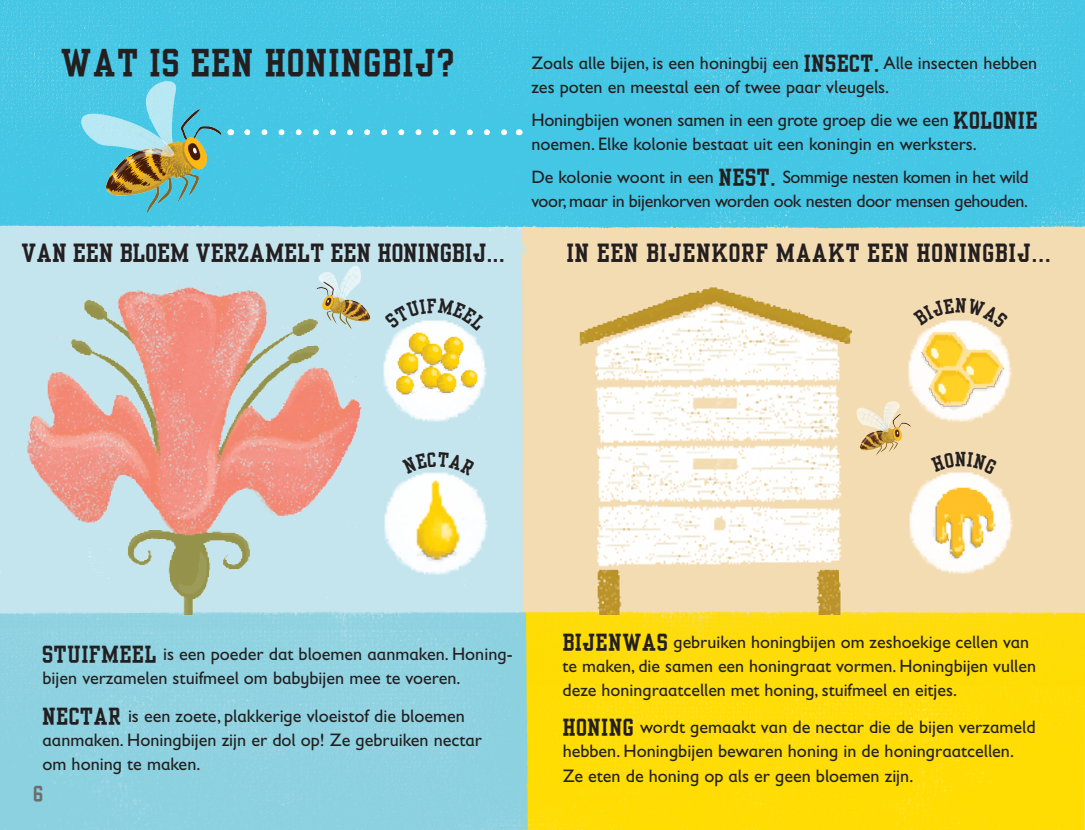
<style>
.page{position:relative;width:1085px;height:830px;background:#fff}
.page>*{position:absolute;margin:0;border:0;box-sizing:border-box;transform-origin:0 0}
.t1{font:31.5px "Yearbook Solid";letter-spacing:.06em;color:#231f20}
.t2{font:21px "Yearbook Solid";letter-spacing:.03em;color:#231f20}
.t3{font:21px "Yearbook Solid";letter-spacing:.06em;color:#231f20}
.t4{font:18.15px/24px "Gill Sans Infant Std";color:#231f20}
.t5{font:18px/24px "Gill Sans Infant Std";color:#231f20}
.t6{font:18px/24px "Gill Sans Infant Std";letter-spacing:-.02em;color:#231f20;text-align:right}
.t7{font:18px "Yearbook Solid";color:#6c6d70}
.t8{font:16.5px "Yearbook Solid";color:#231f20}
.s1{font-family:"Yearbook Solid";font-size:19.5px}
.s2{font-size:18px}
</style>
<div class="page">
<div style="left:521px;top:224px;width:563px;height:461px;background:#f4dcb2"></div>
<img style="left:531px;top:611px;width:553px;height:218px">
<img style="left:0;top:0;width:1084px;height:232px">
<div style="left:0;top:614px;width:531px;height:215px;background:#8ed2e0"></div>
<img style="left:34px;top:72px;width:236px;height:19px">
<img style="left:934px;top:415px;width:49px;height:5px">
<img style="left:924px;top:328px;width:88px;height:87px">
<img style="left:0;top:91px;width:540px;height:523px">
<img style="left:318px;top:268px;width:186px;height:170px">
<img style="left:384px;top:331px;width:99px;height:74px">
<img style="left:926px;top:420px;width:87px;height:154px">
<img style="left:924px;top:478px;width:74px;height:83px">
<img style="left:542px;top:287px;width:382px;height:327px">
<img style="left:292px;top:264px;width:112px;height:79px">
<img style="left:829px;top:398px;width:100px;height:71px">
<img style="left:319px;top:421px;width:186px;height:169px">
<img style="left:369px;top:452px;width:128px;height:141px">
<svg style="left:384px;top:298px;width:102px;height:33px;background:#cbe8f0"></svg>
<div style="left:402px;top:452px;width:73px;height:23px;background:#c4e5ee"></div>
<svg style="left:912px;top:297px;width:75px;height:31px"></svg>
<svg style="left:930px;top:452px;width:23px;height:20px"></svg>
<svg style="left:966px;top:452px;width:31px;height:21px"></svg>
<h1 class="t1" style="left:61px;top:43px;width:395px">WAT IS EEN HONINGBIJ?</h1>
<p class="t4" style="left:531px;top:51px;width:285px">Zoals alle bijen, is een honingbij een <span class="s1">INSE</span></p>
<p class="t4" style="left:531px;top:51px;width:507px;text-indent:318px"><span class="s1">CT.</span> Alle insecten hebben zes poten en meestal een of twee paar vleugels<span class="s2">.</span></p>
<p class="t4" style="left:531px;top:108px;width:507px">Honingbijen wonen samen in een grote groep die we een <span class="s1">KOLONIE </span>noemen. Elke kolonie bestaat uit een koningin en werksters.</p>
<p class="t5" style="left:531px;top:164px;width:201px">De kolonie woont in een <span class="s1">NEST</span></p>
<p class="t6" style="left:531px;top:164px;width:499px"><span class="s1">.</span> Sommige nesten komen in het wild<br>voor, maar in bijenkorven worden ook nesten door mensen gehouden.</p>
<p class="t2" style="left:22px;top:239px;width:484px">VAN EEN BLOEM VERZAMELT EEN HONINGBIJ...</p>
<p class="t3" style="left:566px;top:239px;width:485px">IN EEN BIJENKORF MAAKT EEN HONINGBIJ...</p>
<p class="t8" style="left:954px;top:448px;width:13px">N</p>
<p class="t4" style="left:43px;top:641px;width:471px"><span class="s1">STUIFMEEL</span> is een poeder dat bloemen aanmaken. Honing&shy;bijen verzamelen stuifmeel om babybijen mee te voeren.</p>
<p class="t5" style="left:562px;top:629px;width:475px"><span class="s1">BIJENWAS</span> gebruiken honingbijen om zeshoekige cellen van te maken, die samen een honingraat vormen. Honingbijen vullen deze honingraatcellen met honing, stuifmeel en eitjes.</p>
<p class="t4" style="left:43px;top:703px;width:441px"><span class="s1">NECTAR</span> is een zoete, plakkerige vloeistof die bloemen aanmaken. Honingbijen zijn er dol op! Ze gebruiken nectar om honing te maken.</p>
<p class="t4" style="left:562px;top:714px;width:474px"><span class="s1">HONING</span> wordt gemaakt van de nectar die de bijen verzameld hebben. Honingbijen bewaren honing in de honingraatcellen.<br>Ze eten de honing op als er geen bloemen zijn.</p>
<p class="t7" style="left:34px;top:781px;width:11px">6</p>
</div>
